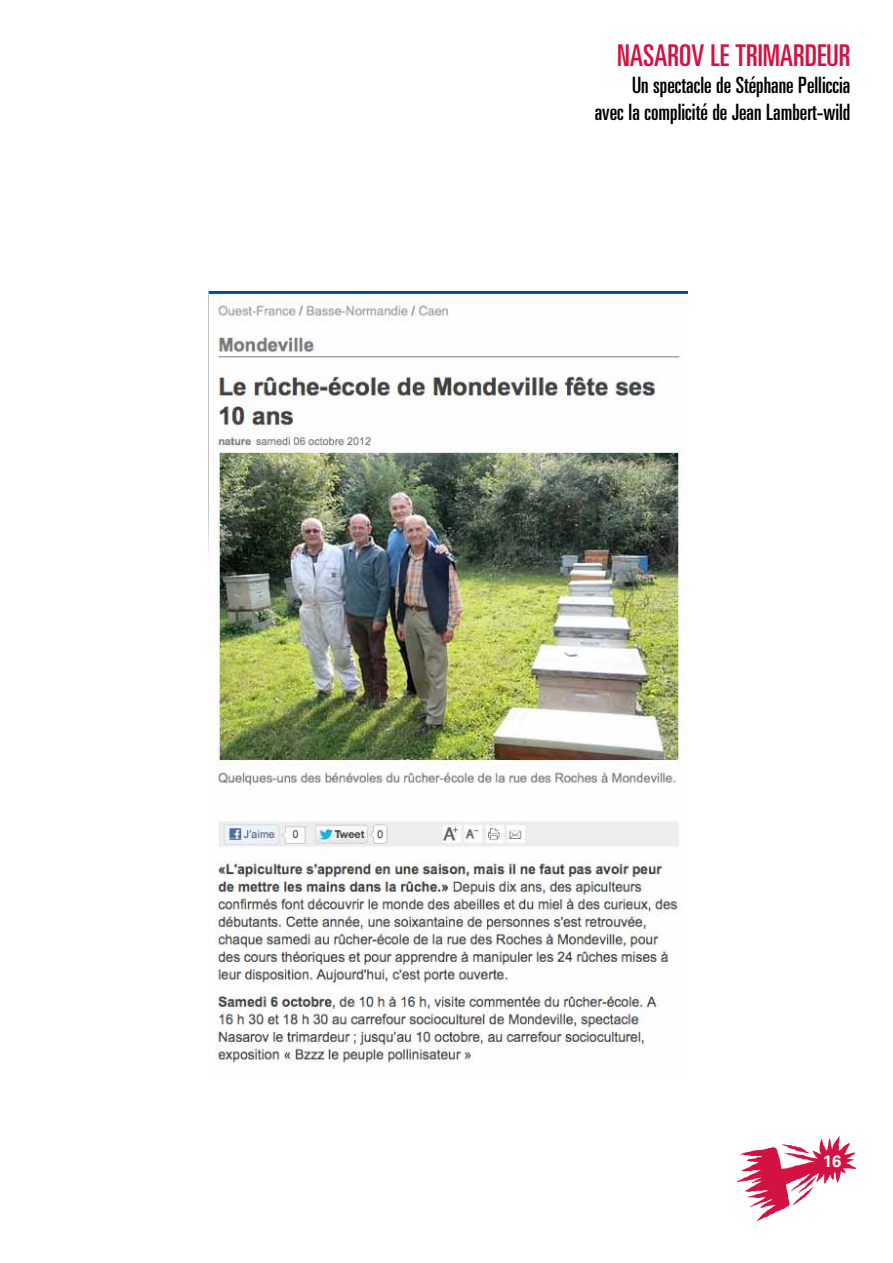
<style>
.page{position:relative;width:893px;height:1263px;background:#fff}
.page>*{position:absolute;margin:0;border:0;box-sizing:border-box;transform-origin:0 0}
.t1{font:ultra-condensed 30px "Univers";color:#d11242}
.t2{font:ultra-condensed 22.5px/27px "Univers";color:#000;text-align:right}
.t3{font:700 16.5px "Univers";color:#fff}
</style>
<div class="page">
<img style="left:736px;top:1137px;width:120px;height:83px">
<img style="left:208px;top:291px;width:480px;height:780px">
<h1 class="t1" style="left:617px;top:39px;width:235px">nasarov le trimardeur</h1>
<p class="t2" style="left:595px;top:72px;width:257px">Un spectacle de Stéphane Pelliccia<br>avec la complicité de Jean Lambert-wild</p>
<p class="t3" style="left:823px;top:1152px;width:20px">16</p>
</div>
